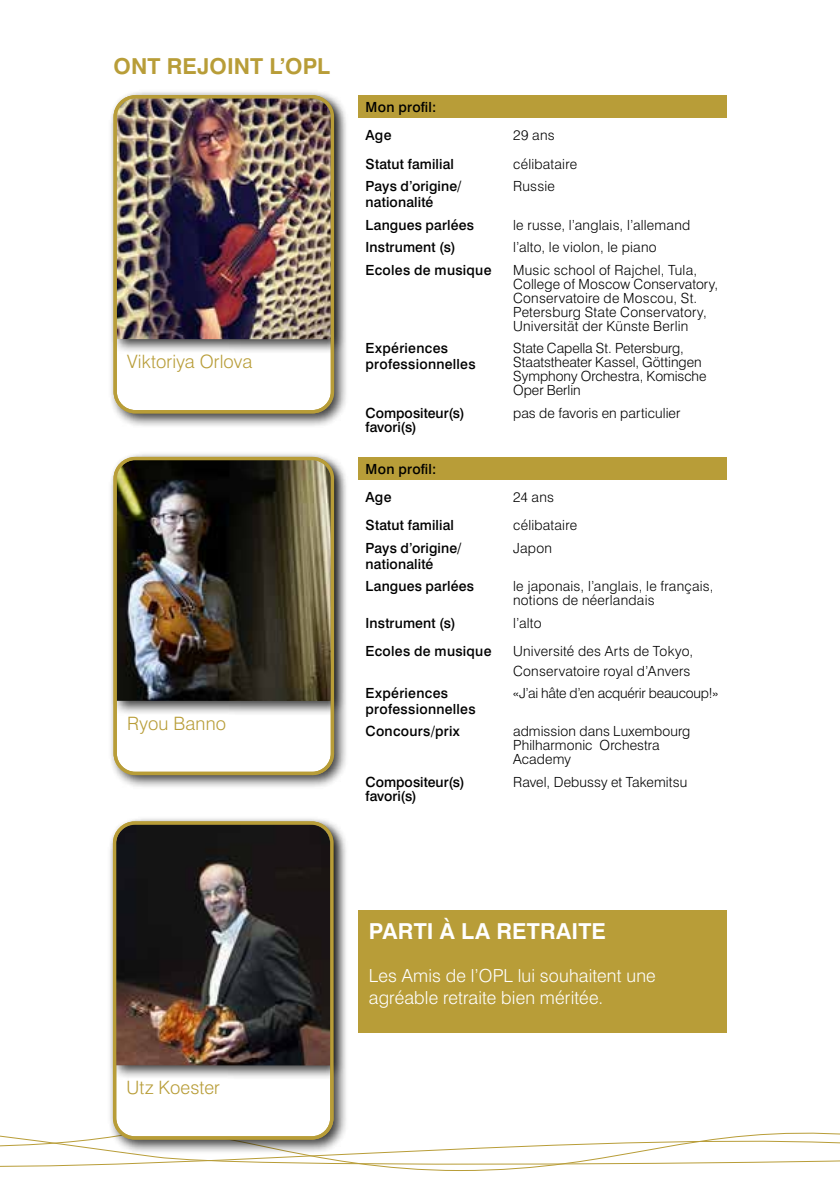
<style>
.page{position:relative;width:840px;height:1191px;background:#fff}
.page>*{position:absolute;margin:0;border:0;box-sizing:border-box;transform-origin:0 0}
.t1{font:700 22px "Swiss 721 BT";letter-spacing:.005em;color:#fff}
.t2{font:700 22px "Swiss 721 BT";letter-spacing:.005em;color:#b89d38}
.t3{font:300 18.4px "Swiss 721 BT";letter-spacing:.01em;color:#b89d38}
.t4{font:300 18px/22px "Swiss 721 BT";letter-spacing:.01em;color:#fff}
.t5{font:300 14px/14px "Swiss 721 BT";letter-spacing:.01em;color:#000}
.t6{font:500 14px/15.6px "Swiss 721 BT";letter-spacing:.015em;color:#000}
.t7{font:300 14px "Swiss 721 BT";letter-spacing:-.01em;color:#000}
</style>
<div class="page">
<svg style="left:0;top:1132px;width:839px;height:39px"></svg>
<div style="left:108px;top:90px;width:241px;height:338px;background:#000;opacity:.75"></div>
<div style="left:115px;top:97px;width:217px;height:315px;background:#fff;border-radius:20px"></div>
<div style="left:111px;top:92px;width:234px;height:262px;background:#000;opacity:.75"></div>
<img style="left:116px;top:98px;width:214px;height:241px">
<div style="left:113px;top:95px;width:221px;height:318px;border:3px solid #b89d38;border-radius:20px"></div>
<div style="left:357px;top:95px;width:369px;height:23px;background:#b89d38"></div>
<div style="left:357px;top:457px;width:369px;height:22px;background:#b89d38"></div>
<div style="left:108px;top:451px;width:241px;height:339px;background:#000;opacity:.75"></div>
<div style="left:115px;top:458px;width:217px;height:315px;background:#fff;border-radius:20px"></div>
<div style="left:111px;top:454px;width:234px;height:262px;background:#000;opacity:.75"></div>
<img style="left:116px;top:460px;width:214px;height:241px">
<div style="left:113px;top:457px;width:221px;height:318px;border:3px solid #b89d38;border-radius:20px"></div>
<div style="left:107px;top:815px;width:241px;height:339px;background:#000;opacity:.75"></div>
<div style="left:114px;top:823px;width:217px;height:315px;background:#fff;border-radius:20px"></div>
<div style="left:110px;top:818px;width:235px;height:262px;background:#000;opacity:.75"></div>
<img style="left:116px;top:824px;width:214px;height:241px">
<div style="left:113px;top:821px;width:220px;height:318px;border:3px solid #b89d38;border-radius:20px"></div>
<div style="left:357px;top:910px;width:369px;height:122px;background:#b89d38"></div>
<h1 class="t2" style="left:113px;top:53px;width:218px">ONT REJOINT L’OPL</h1>
<h2 class="t3" style="left:127px;top:350px;width:127px">Viktoriya Orlova</h2>
<h2 class="t3" style="left:127px;top:712px;width:100px">Ryou Banno</h2>
<p class="t6" style="left:365px;top:93px;width:72px;line-height:28.2px">Mon profil:<br>Age</p>
<p class="t5" style="left:513px;top:128px;width:43px">29 ans</p>
<p class="t6" style="left:365px;top:156px;width:90px">Statut familial</p>
<p class="t5" style="left:513px;top:156px;width:65px">célibataire</p>
<p class="t6" style="left:365px;top:178px;width:97px">Pays d’origine/ nationalité</p>
<p class="t5" style="left:513px;top:179px;width:43px">Russie</p>
<p class="t6" style="left:365px;top:217px;width:110px">Langues parlées</p>
<p class="t5" style="left:513px;top:217px;width:179px">le russe, l’anglais, l’allemand</p>
<p class="t6" style="left:365px;top:239px;width:92px">Instrument (s)</p>
<p class="t5" style="left:513px;top:240px;width:145px">l’alto, le violon, le piano</p>
<p class="t6" style="left:365px;top:262px;width:127px">Ecoles de musique</p>
<p class="t5" style="left:513px;top:262px;width:206px">Music school of Rajchel, Tula,<br>College of Moscow Conservatory,<br>Conservatoire de Moscou, St.<br>Petersburg State Conservatory,<br>Universität der Künste Berlin</p>
<p class="t6" style="left:365px;top:340px;width:111px">Expériences professionnelles</p>
<p class="t5" style="left:513px;top:341px;width:195px">State Capella St. Petersburg,<br>Staatstheater Kassel, Göttingen<br>Symphony Orchestra, Komische<br>Oper Berlin</p>
<p class="t6" style="left:365px;top:406px;width:101px;line-height:14px">Compositeur(s) favori(s)</p>
<p class="t5" style="left:513px;top:406px;width:169px">pas de favoris en particulier</p>
<p class="t6" style="left:365px;top:454px;width:72px;line-height:28.2px">Mon profil:<br>Age</p>
<p class="t5" style="left:513px;top:490px;width:42px">24 ans</p>
<p class="t6" style="left:365px;top:517px;width:90px">Statut familial</p>
<p class="t5" style="left:513px;top:518px;width:65px">célibataire</p>
<p class="t6" style="left:365px;top:540px;width:97px">Pays d’origine/ nationalité</p>
<p class="t5" style="left:513px;top:541px;width:40px">Japon</p>
<p class="t6" style="left:365px;top:578px;width:110px">Langues parlées</p>
<p class="t5" style="left:513px;top:579px;width:202px">le japonais, l’anglais, le français, notions de néerlandais</p>
<p class="t6" style="left:365px;top:615px;width:92px">Instrument (s)</p>
<p class="t5" style="left:513px;top:615px;width:30px">l’alto</p>
<p class="t6" style="left:365px;top:643px;width:127px">Ecoles de musique</p>
<p class="t5" style="left:513px;top:641px;width:181px;line-height:19.6px">Université des Arts de Tokyo,<br>Conservatoire royal d’Anvers</p>
<p class="t6" style="left:365px;top:685px;width:111px">Expériences professionnelles</p>
<p class="t7" style="left:513px;top:684px;width:206px">«J’ai hâte d’en acquérir beaucoup!»</p>
<p class="t6" style="left:365px;top:723px;width:96px">Concours/prix</p>
<p class="t5" style="left:513px;top:724px;width:179px">admission dans Luxembourg<br>Philharmonic Orchestra<br>Academy</p>
<p class="t6" style="left:365px;top:775px;width:101px;line-height:14px">Compositeur(s) favori(s)</p>
<p class="t5" style="left:513px;top:775px;width:175px">Ravel, Debussy et Takemitsu</p>
<h2 class="t3" style="left:126px;top:1076px;width:95px">Utz Koester</h2>
<h1 class="t1" style="left:369px;top:917px;width:238px">PARTI À LA RETRAITE</h1>
<p class="t4" style="left:369px;top:964px;width:288px">Les Amis de l’OPL lui souhaitent une agréable retraite bien méritée.</p>
</div>
